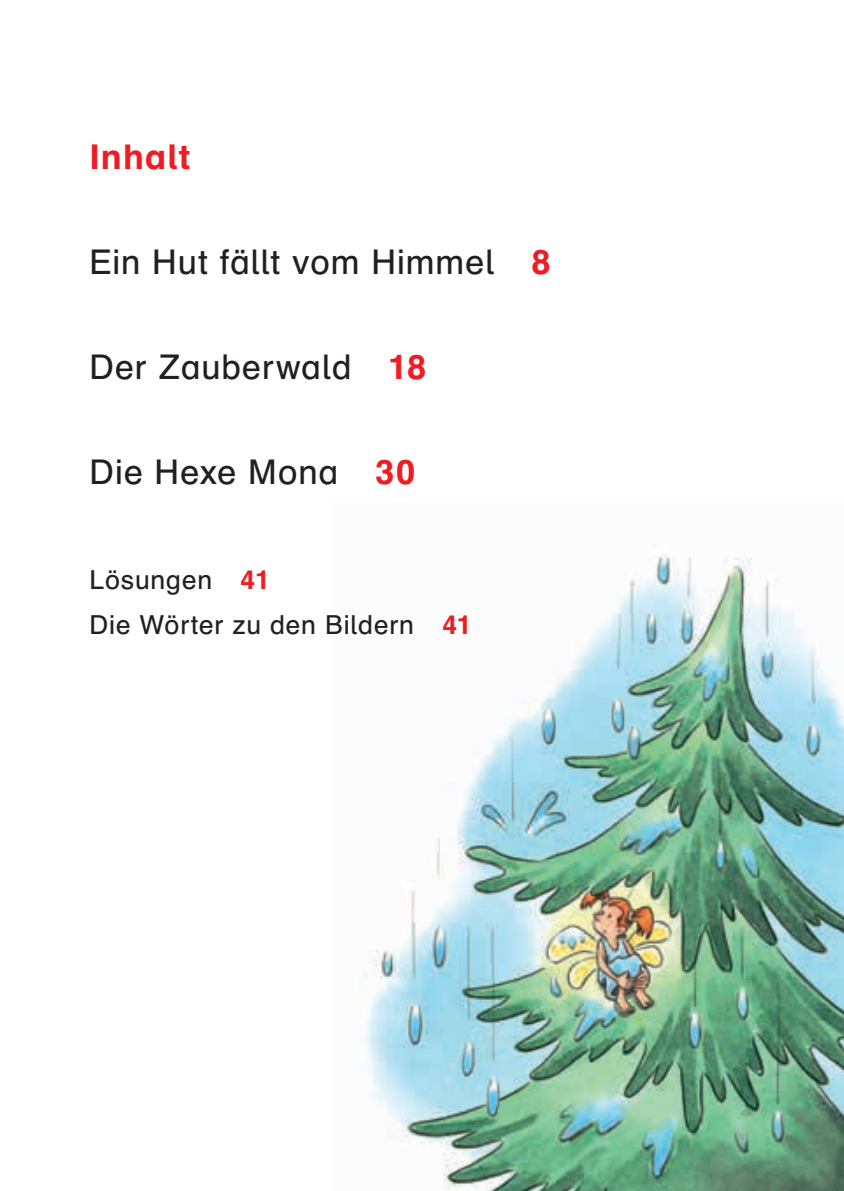
<style>
.page{position:relative;width:844px;height:1191px;background:#fff}
.page>*{position:absolute;margin:0;border:0;box-sizing:border-box;transform-origin:0 0}
.t1{font:34.12px "Schulbuch Nord Pro";letter-spacing:.03em;color:#231f20}
.t2{font:700 34.12px "Schulbuch Nord Pro";letter-spacing:.03em;color:#ee1d23}
.t3{font:26.25px/45.5px "Schulbuch Nord Pro";letter-spacing:.03em;color:#231f20}
.s1{font-weight:700;color:#ee1d23}
</style>
<div class="page">
<img style="left:364px;top:555px;width:479px;height:636px">
<p class="t2" style="left:89px;top:133px;width:102px">Inhalt</p>
<p class="t1" style="left:89px;top:238px;width:462px">Ein Hut fällt vom Himmel <span class="s1">8</span></p>
<p class="t1" style="left:89px;top:343px;width:338px">Der Zauberwald <span class="s1">18</span></p>
<p class="t1" style="left:89px;top:448px;width:327px">Die Hexe Mona <span class="s1">30</span></p>
<p class="t3" style="left:89px;top:556px;width:383px">Lösungen <span class="s1">41<br></span>Die Wörter zu den Bildern <span class="s1">41</span></p>
</div>
